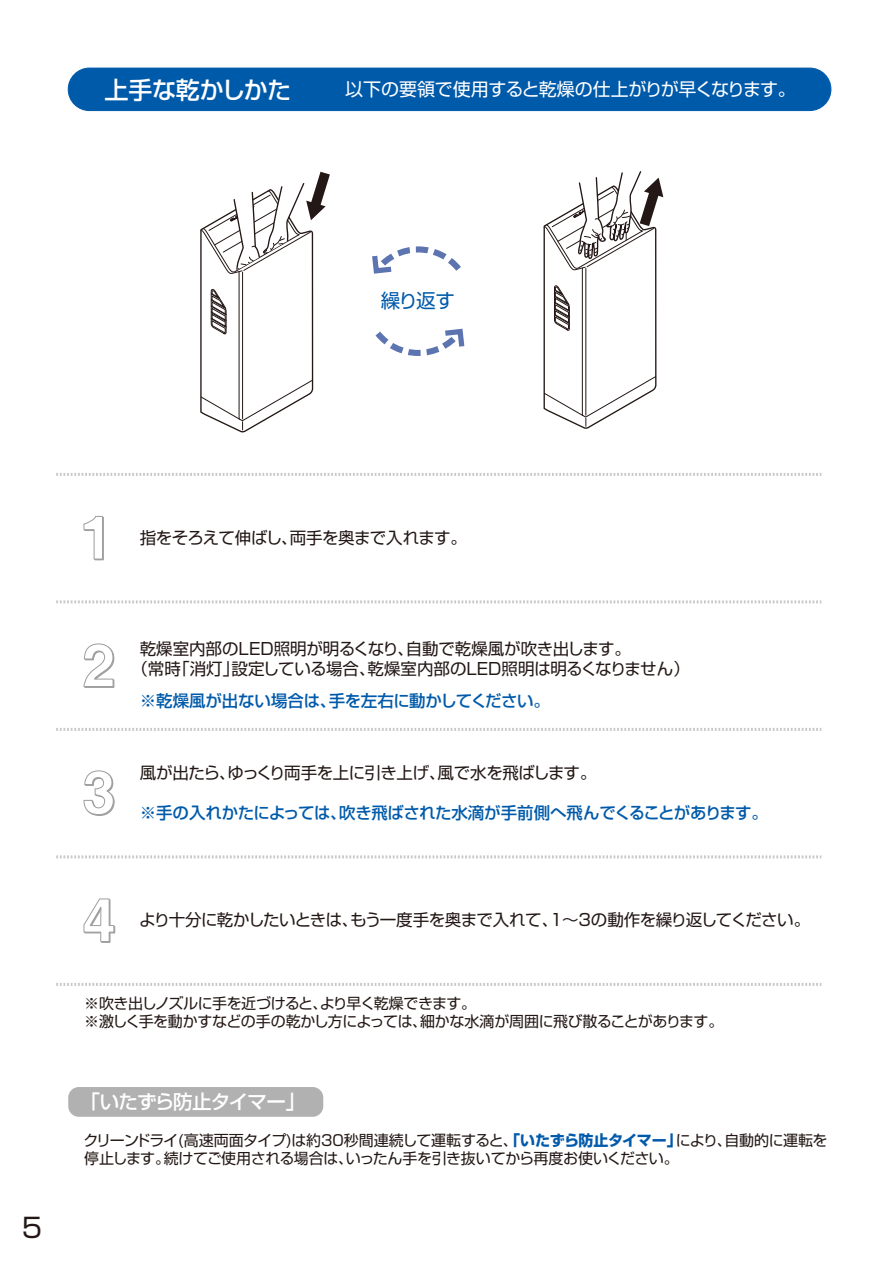
<style>
.page{position:relative;width:893px;height:1263px;background:#fff}
.page>*{position:absolute;margin:0;border:0;box-sizing:border-box;transform-origin:0 0}
.t1{font:27px "Shin Go Pro Regular 90 msp RKSJ H";color:#231815}
.t2{font:24px "Shin Go Pro Medium 90 msp RKSJ H";letter-spacing:-.01em;color:#fff}
.t3{font:19.5px "Shin Go Pro Medium 90 msp RKSJ H";letter-spacing:-.045em;color:#fff}
.t4{font:19.5px "Shin Go Pro Regular 90 msp RKSJ H";color:#005aaa}
.t5{font:18px "Shin Go Pro Regular 90 msp RKSJ H";letter-spacing:-.01em;color:#fff}
.t6{font:16.5px "Shin Go Pro Regular 90 msp RKSJ H";letter-spacing:-.03em;color:#231815}
.t7{font:16.5px/19.8px "Shin Go Pro Regular 90 msp RKSJ H";letter-spacing:-.01em;color:#231815}
.t8{font:16.5px "Shin Go Pro Medium 90 msp RKSJ H";letter-spacing:-.02em;color:#005aaa}
.t9{font:15px/18px "Shin Go Pro Regular 90 msp RKSJ H";letter-spacing:-.03em;color:#231815}
.s1{font-family:"Shin Go Pro Bold 90 msp RKSJ H";color:#005aaa}
</style>
<div class="page">
<div style="left:68px;top:68px;width:763px;height:43px;background:#005aaa;border-radius:21px"></div>
<div style="left:68px;top:68px;width:763px;height:43px;border:1px solid #005aaa;border-radius:21px"></div>
<svg style="left:56px;top:473px;width:765px;height:3px"></svg>
<svg style="left:56px;top:600px;width:765px;height:3px"></svg>
<svg style="left:56px;top:728px;width:765px;height:3px"></svg>
<svg style="left:56px;top:855px;width:765px;height:3px"></svg>
<svg style="left:56px;top:983px;width:765px;height:3px"></svg>
<div style="left:68px;top:1087px;width:255px;height:30px;background:#b1b1b2;border-radius:11px"></div>
<svg style="left:200px;top:172px;width:130px;height:258px"></svg>
<svg style="left:544px;top:171px;width:119px;height:255px"></svg>
<svg style="left:375px;top:328px;width:90px;height:28px"></svg>
<svg style="left:372px;top:246px;width:89px;height:28px"></svg>
<svg style="left:83px;top:516px;width:21px;height:45px"></svg>
<svg style="left:83px;top:643px;width:32px;height:45px"></svg>
<svg style="left:83px;top:770px;width:32px;height:46px"></svg>
<svg style="left:83px;top:898px;width:32px;height:45px"></svg>
<h2 class="t2" style="left:104px;top:81px;width:188px">上手な乾かしかた</h2>
<p class="t5" style="left:345px;top:82px;width:452px">以下の要領で使用すると乾燥の仕上がりが早くなります。</p>
<h3 class="t4" style="left:381px;top:294px;width:76px">繰り返す</h3>
<h1 class="t1" style="left:22px;top:1217px;width:22px">5</h1>
<p class="t6" style="left:140px;top:531px;width:329px">指をそろえて伸ばし、両手を奥まで入れます。</p>
<p class="t7" style="left:131px;top:641px;width:560px;text-indent:8px">乾燥室内部のLED照明が明るくなり、自動で乾燥風が吹き出します。<br>（常時「消灯」設定している場合、乾燥室内部のLED照明は明るくなりません）</p>
<p class="t8" style="left:140px;top:695px;width:412px">※乾燥風が出ない場合は、手を左右に動かしてください。</p>
<p class="t6" style="left:140px;top:767px;width:458px">風が出たら、ゆっくり両手を上に引き上げ、風で水を飛ばします。</p>
<p class="t8" style="left:140px;top:806px;width:630px">※手の入れかたによっては、吹き飛ばされた水滴が手前側へ飛んでくることがあります。</p>
<p class="t6" style="left:139px;top:914px;width:672px">より十分に乾かしたいときは、もう一度手を奥まで入れて、１～３の動作を繰り返してください。</p>
<p class="t9" style="left:84px;top:997px;width:641px">※吹き出しノズルに手を近づけると、より早く乾燥できます。<br>※激しく手を動かすなどの手の乾かし方によっては、細かな水滴が周囲に飛び散ることがあります。</p>
<h3 class="t3" style="left:81px;top:1094px;width:226px">「いたずら防止タイマー」</h3>
<p class="t9" style="left:83px;top:1133px;width:746px">クリーンドライ(高速両面タイプ)は約30秒間連続して運転すると、<span class="s1">「いたずら防止タイマー」</span>により、自動的に運転を停止します。続けてご使用される場合は、いったん手を引き抜いてから再度お使いください。</p>
</div>
